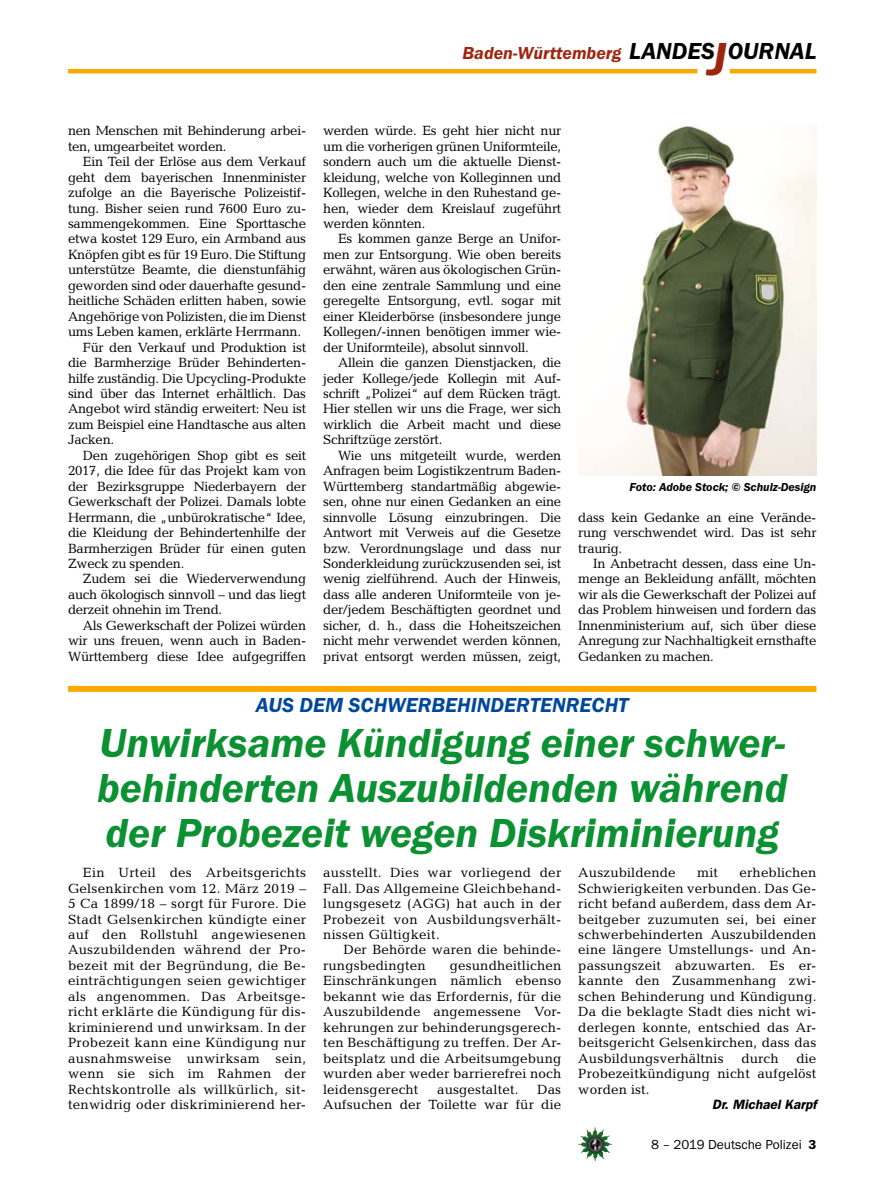
<style>
.page{position:relative;width:893px;height:1191px;background:#fff}
.page>*{position:absolute;margin:0;border:0;box-sizing:border-box;transform-origin:0 0}
._02__HEADLINE_3spalt{font:italic 600 42px/45px "Franklin Gothic Itc T";color:#0c9132;text-align:justify}
.t1{font:italic 600 24px "Franklin Gothic Itc T";color:#000}
._01__RUBRIKENZEILE_m{font:italic 600 21px "Franklin Gothic Itc T";color:#00489c}
.t2{font:italic 600 18px "Franklin Gothic Itc T";color:#9e260f}
._09__GRUNDTEXT___Blo{font:13.5px/15.5px "Candida";letter-spacing:-.02em;color:#000;text-align:justify}
._09__GRUNDTEXT___Blo-2{font:13.5px/15.5px "Candida";letter-spacing:.01em;color:#000}
.t3{font:13.5px "Franklin Gothic Itc T";color:#000}
._09__GRUNDTEXT___Blo-3{font:italic 600 13.5px "Franklin Gothic";color:#000}
._12__BILDUNTERSCHRIF{font:italic 600 12px "Franklin Gothic Itc T";color:#000}
.s1{font-size:48px;color:#9e260f}
.s2{font-weight:600}
</style>
<div class="page">
<img style="left:578px;top:1127px;width:17px;height:25px">
<hr style="left:730px;top:69px;width:86px;height:4px;background:#f9a900">
<hr style="left:68px;top:69px;width:629px;height:4px;background:#f9a900">
<img style="left:579px;top:125px;width:237px;height:350px">
<div style="left:68px;top:686px;width:748px;height:6px;background:#f9a900"></div>
<h3 class="t2" style="left:462px;top:42px;width:160px">Baden-Württemberg</h3>
<h2 class="t1" style="left:629px;top:37px;width:189px">LANDES<span class="s1">J</span>OURNAL</h2>
<p class="_09__GRUNDTEXT___Blo" style="left:68px;top:123px;width:240px">nen Menschen mit Behinderung arbei&shy;ten, umgearbeitet worden.</p>
<p class="_09__GRUNDTEXT___Blo" style="left:68px;top:154px;width:240px;text-indent:15px">Ein Teil der Erlöse aus dem Verkauf geht dem bayerischen Innenminister zufolge an die Bayerische Polizeistif&shy;tung. Bisher seien rund 7600 Euro zu&shy;sammengekommen. Eine Sporttasche etwa kostet 129 Euro, ein Armband aus Knöpfen gibt es für 19 Euro. Die Stiftung unterstütze Beamte, die dienstunfähig geworden sind oder dauerhafte gesund&shy;heitliche Schäden erlitten haben, sowie Angehörige von Polizisten, die im Dienst ums Leben kamen, erklärte Herrmann.</p>
<p class="_09__GRUNDTEXT___Blo" style="left:68px;top:339px;width:240px;text-indent:15px">Für den Verkauf und Produktion ist die Barmherzige Brüder Behinderten&shy;hilfe zuständig. Die Upcycling-Produkte sind über das Internet erhältlich. Das Angebot wird ständig erweitert: Neu ist zum Beispiel eine Handtasche aus alten Jacken.</p>
<p class="_09__GRUNDTEXT___Blo" style="left:68px;top:447px;width:240px;text-indent:15px">Den zugehörigen Shop gibt es seit 2017, die Idee für das Projekt kam von der Bezirksgruppe Niederbayern der Gewerkschaft der Polizei. Damals lobte Herrmann, die „unbürokratische“ Idee, die Kleidung der Behindertenhilfe der Barmherzigen Brüder für einen guten Zweck zu spenden.</p>
<p class="_09__GRUNDTEXT___Blo" style="left:68px;top:571px;width:240px;text-indent:15px">Zudem sei die Wiederverwendung auch ökologisch sinnvoll – und das liegt derzeit ohnehin im Trend.</p>
<p class="_09__GRUNDTEXT___Blo" style="left:68px;top:617px;width:240px;text-indent:15px">Als Gewerkschaft der Polizei würden wir uns freuen, wenn auch in Baden-Württemberg diese Idee aufgegriffen</p>
<p class="_09__GRUNDTEXT___Blo" style="left:323px;top:123px;width:240px">werden würde. Es geht hier nicht nur um die vorherigen grünen Uniformteile, sondern auch um die aktuelle Dienst&shy;kleidung, welche von Kolleginnen und Kollegen, welche in den Ruhestand ge&shy;hen, wieder dem Kreislauf zugeführt werden könnten.</p>
<p class="_09__GRUNDTEXT___Blo" style="left:323px;top:231px;width:240px;text-indent:15px">Es kommen ganze Berge an Unifor&shy;men zur Entsorgung. Wie oben bereits erwähnt, wären aus ökologischen Grün&shy;den eine zentrale Sammlung und eine geregelte Entsorgung, evtl. sogar mit einer Kleiderbörse (insbesondere junge Kollegen/-innen benötigen immer wie&shy;der Uniformteile), absolut sinnvoll.</p>
<p class="_09__GRUNDTEXT___Blo" style="left:323px;top:355px;width:240px;text-indent:15px">Allein die ganzen Dienstjacken, die jeder Kollege/jede Kollegin mit Auf&shy;schrift „Polizei“ auf dem Rücken trägt.<br>Hier stellen wir uns die Frage, wer sich wirklich die Arbeit macht und diese Schriftzüge zerstört.</p>
<p class="_09__GRUNDTEXT___Blo" style="left:323px;top:447px;width:240px;text-indent:15px">Wie uns mitgeteilt wurde, werden Anfragen beim Logistikzentrum Baden-Württemberg standartmäßig abgewie&shy;sen, ohne nur einen Gedanken an eine sinnvolle Lösung einzubringen. Die Antwort mit Verweis auf die Gesetze bzw. Verordnungslage und dass nur Sonderkleidung zurückzusenden sei, ist wenig zielführend. Auch der Hinweis, dass alle anderen Uniformteile von je&shy;der/jedem Beschäftigten geordnet und sicher, d. h., dass die Hoheitszeichen nicht mehr verwendet werden können, privat entsorgt werden müssen, zeigt,</p>
<p class="_12__BILDUNTERSCHRIF" style="left:629px;top:480px;width:188px">Foto: Adobe Stock; © Schulz-Design</p>
<p class="_09__GRUNDTEXT___Blo" style="left:578px;top:509px;width:240px">dass kein Gedanke an eine Verände&shy;rung verschwendet wird. Das ist sehr traurig.</p>
<p class="_09__GRUNDTEXT___Blo" style="left:578px;top:556px;width:240px;text-indent:15px">In Anbetracht dessen, dass eine Un&shy;menge an Bekleidung anfällt, möchten wir als die Gewerkschaft der Polizei auf das Problem hinweisen und fordern das Innenministerium auf, sich über diese Anregung zur Nachhaltigkeit ernsthafte Gedanken zu machen.</p>
<p class="_01__RUBRIKENZEILE_m" style="left:256px;top:692px;width:374px">AUS DEM SCHWERBEHINDERTENRECHT</p>
<p class="_02__HEADLINE_3spalt" style="left:97px;top:719px;width:692px">Unwirksame Kündigung einer schwer&shy;behinderten Auszubildenden während der Probezeit wegen Diskriminierung</p>
<p class="_09__GRUNDTEXT___Blo" style="left:68px;top:865px;width:240px;text-indent:15px">Ein Urteil des Arbeitsgerichts Gelsenkirchen vom 12. März 2019 – 5 Ca 1899/18 – sorgt für Furore. Die Stadt Gelsenkirchen kündigte einer auf den Rollstuhl angewiesenen Auszubildenden während der Pro&shy;bezeit mit der Begründung, die Be&shy;einträchtigungen seien gewichtiger als angenommen. Das Arbeitsge&shy;richt erklärte die Kündigung für dis&shy;kriminierend und unwirksam. In der Probezeit kann eine Kündigung nur ausnahmsweise unwirksam sein, wenn sie sich im Rahmen der Rechtskontrolle als willkürlich, sit&shy;tenwidrig oder diskriminierend her-</p>
<p class="_09__GRUNDTEXT___Blo" style="left:323px;top:865px;width:240px">ausstellt. Dies war vorliegend der Fall. Das Allgemeine Gleichbehand&shy;lungsgesetz (AGG) hat auch in der Probezeit von Ausbildungsverhält&shy;nissen Gültigkeit.</p>
<p class="_09__GRUNDTEXT___Blo" style="left:578px;top:865px;width:240px;text-indent:161px">erheblichen Schwierigkeiten verbunden. Das Ge&shy;richt befand außerdem, dass dem Ar&shy;beitgeber zuzumuten sei, bei einer schwerbehinderten Auszubildenden eine längere Umstellungs- und An&shy;passungszeit abzuwarten. Es er&shy;kannte den Zusammenhang zwi&shy;schen Behinderung und Kündigung.<br>Da die beklagte Stadt dies nicht wi&shy;derlegen konnte, entschied das Ar&shy;beitsgericht Gelsenkirchen, dass das Ausbildungsverhältnis</p>
<p class="_09__GRUNDTEXT___Blo-2" style="left:578px;top:865px;width:99px">Auszubildende</p>
<p class="_09__GRUNDTEXT___Blo" style="left:697px;top:865px;width:22px">mit</p>
<p class="_09__GRUNDTEXT___Blo-2" style="left:323px;top:942px;width:240px;text-indent:20px">Der Behörde waren die behinde&shy;rungsbedingten</p>
<p class="_09__GRUNDTEXT___Blo" style="left:323px;top:957px;width:240px;text-indent:127px">gesundheitlichen Einschränkungen nämlich ebenso bekannt wie das Erfordernis, für die Auszubildende angemessene Vor&shy;kehrungen zur behinderungsgerech&shy;ten Beschäftigung zu treffen. Der Ar&shy;beitsplatz und die Arbeitsumgebung wurden aber weder barrierefrei noch leidensgerecht</p>
<p class="_09__GRUNDTEXT___Blo" style="left:578px;top:1050px;width:240px;text-indent:218px">die Probezeitkündigung nicht aufgelöst worden ist.</p>
<p class="_09__GRUNDTEXT___Blo-3" style="left:712px;top:1096px;width:106px">Dr. Michael Karpf</p>
<p class="_09__GRUNDTEXT___Blo" style="left:741px;top:1050px;width:39px">durch</p>
<p class="_09__GRUNDTEXT___Blo-2" style="left:437px;top:1081px;width:83px">ausgestaltet.</p>
<p class="_09__GRUNDTEXT___Blo-2" style="left:323px;top:1081px;width:240px;text-align:right">Das<br>Aufsuchen der Toilette war für die</p>
<p class="t3" style="left:651px;top:1136px;width:167px">8 – 2019 Deutsche Polizei <span class="s2">3</span></p>
</div>
